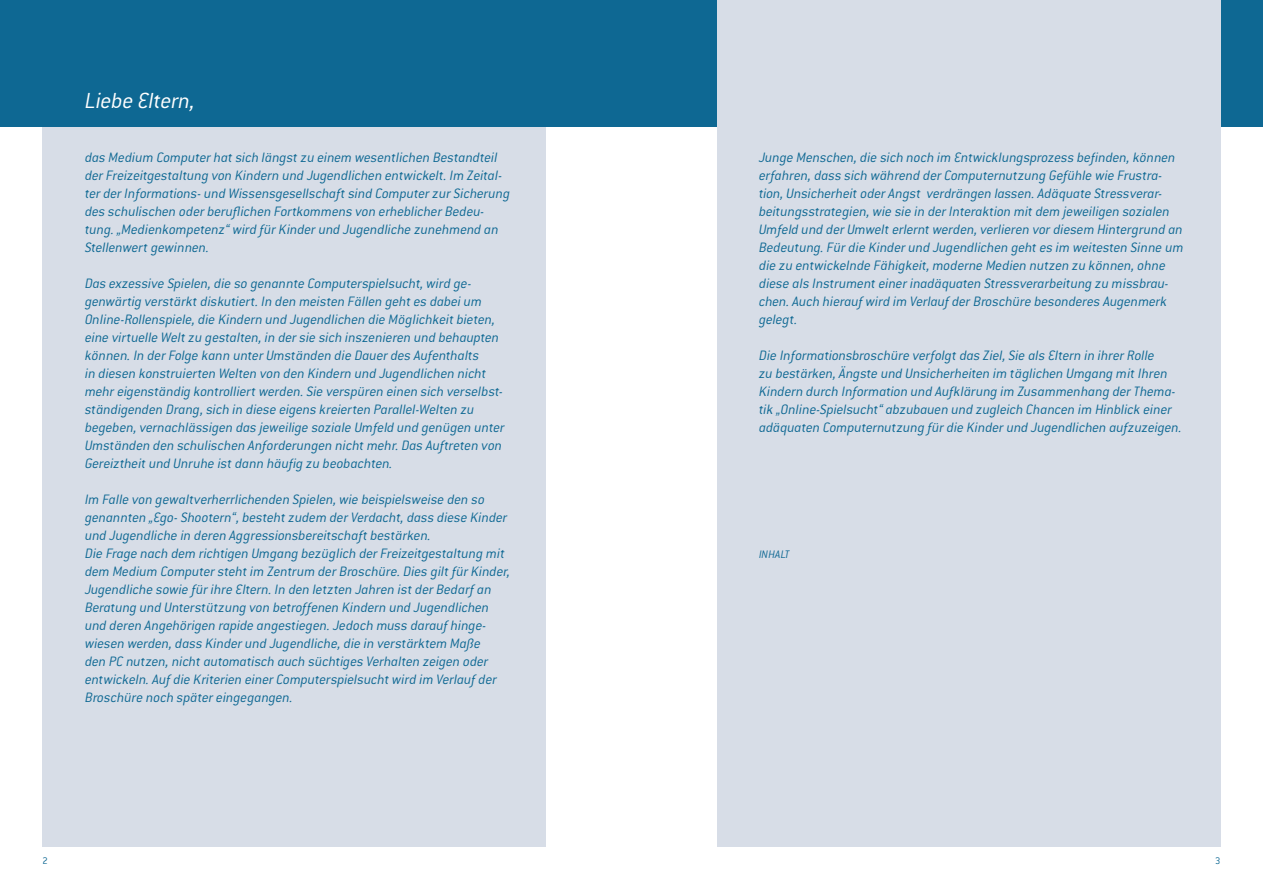
<style>
.page{position:relative;width:1263px;height:893px;background:#fff}
.page>*{position:absolute;margin:0;border:0;box-sizing:border-box;transform-origin:0 0}
.t1{font:italic 300 24px "Conduit ITC";letter-spacing:-.005em;color:#fff}
.t2{font:italic 300 15px/18px "Conduit ITC";letter-spacing:-.005em;color:#0e6893}
.t3{font:italic 300 12px "Conduit ITC";letter-spacing:.01em;color:#0e6893}
.t4{font:300 10.5px "Conduit ITC";color:#0e6893}
</style>
<div class="page">
<div style="left:43px;top:0;width:503px;height:846px;background:#d7dde7"></div>
<div style="left:0;top:0;width:1263px;height:126px;background:#0e6893"></div>
<div style="left:716px;top:0;width:504px;height:846px;background:#d7dde7"></div>
<h1 class="t1" style="left:85px;top:87px;width:112px">Liebe Eltern,</h1>
<p class="t2" style="left:85px;top:148px;width:427px">das Medium Computer hat sich längst zu einem wesentlichen Bestandteil der Freizeitgestaltung von Kindern und Jugendlichen entwickelt. Im Zeital&shy;ter der Informations- und Wissensgesellschaft sind Computer zur Sicherung des schulischen oder beruflichen Fortkommens von erheblicher Bedeu&shy;tung. „Medienkompetenz“ wird für Kinder und Jugendliche zunehmend an Stellenwert gewinnen.</p>
<p class="t2" style="left:85px;top:274px;width:421px">Das exzessive Spielen, die so genannte Computerspielsucht, wird ge&shy;genwärtig verstärkt diskutiert. In den meisten Fällen geht es dabei um Online-Rollenspiele, die Kindern und Jugendlichen die Möglichkeit bieten, eine virtuelle Welt zu gestalten, in der sie sich inszenieren und behaupten können. In der Folge kann unter Umständen die Dauer des Aufenthalts<br>in diesen konstruierten Welten von den Kindern und Jugendlichen nicht mehr eigenständig kontrolliert werden. Sie verspüren einen sich verselbst&shy;ständigenden Drang, sich in diese eigens kreierten Parallel-Welten zu begeben, vernachlässigen das jeweilige soziale Umfeld und genügen unter Umständen den schulischen Anforderungen nicht mehr. Das Auftreten von Gereiztheit und Unruhe ist dann häufig zu beobachten.</p>
<p class="t2" style="left:85px;top:490px;width:427px">Im Falle von gewaltverherrlichenden Spielen, wie beispielsweise den so genannten „Ego- Shootern“, besteht zudem der Verdacht, dass diese Kinder und Jugendliche in deren Aggressionsbereitschaft bestärken.<br>Die Frage nach dem richtigen Umgang bezüglich der Freizeitgestaltung mit dem Medium Computer steht im Zentrum der Broschüre. Dies gilt für Kinder, Jugendliche sowie für ihre Eltern. In den letzten Jahren ist der Bedarf an Beratung und Unterstützung von betroffenen Kindern und Jugendlichen und deren Angehörigen rapide angestiegen. Jedoch muss darauf hinge&shy;wiesen werden, dass Kinder und Jugendliche, die in verstärktem Maße<br>den PC nutzen, nicht automatisch auch süchtiges Verhalten zeigen oder entwickeln. Auf die Kriterien einer Computerspielsucht wird im Verlauf der Broschüre noch später eingegangen.</p>
<p class="t2" style="left:759px;top:148px;width:426px">Junge Menschen, die sich noch im Entwicklungsprozess befinden, können erfahren, dass sich während der Computernutzung Gefühle wie Frustra&shy;tion, Unsicherheit oder Angst verdrängen lassen. Adäquate Stressverar&shy;beitungsstrategien, wie sie in der Interaktion mit dem jeweiligen sozialen Umfeld und der Umwelt erlernt werden, verlieren vor diesem Hintergrund an Bedeutung. Für die Kinder und Jugendlichen geht es im weitesten Sinne um die zu entwickelnde Fähigkeit, moderne Medien nutzen zu können, ohne diese als Instrument einer inadäquaten Stressverarbeitung zu missbrau&shy;chen. Auch hierauf wird im Verlauf der Broschüre besonderes Augenmerk gelegt.</p>
<p class="t2" style="left:759px;top:346px;width:424px">Die Informationsbroschüre verfolgt das Ziel, Sie als Eltern in ihrer Rolle<br>zu bestärken, Ängste und Unsicherheiten im täglichen Umgang mit Ihren Kindern durch Information und Aufklärung im Zusammenhang der Thema&shy;tik „Online-Spielsucht“ abzubauen und zugleich Chancen im Hinblick einer adäquaten Computernutzung für die Kinder und Jugendlichen aufzuzeigen.</p>
<p class="t3" style="left:759px;top:548px;width:32px">INHALT</p>
<p class="t4" style="left:43px;top:855px;width:7px">2</p>
<p class="t4" style="left:1215px;top:855px;width:7px">3</p>
</div>
